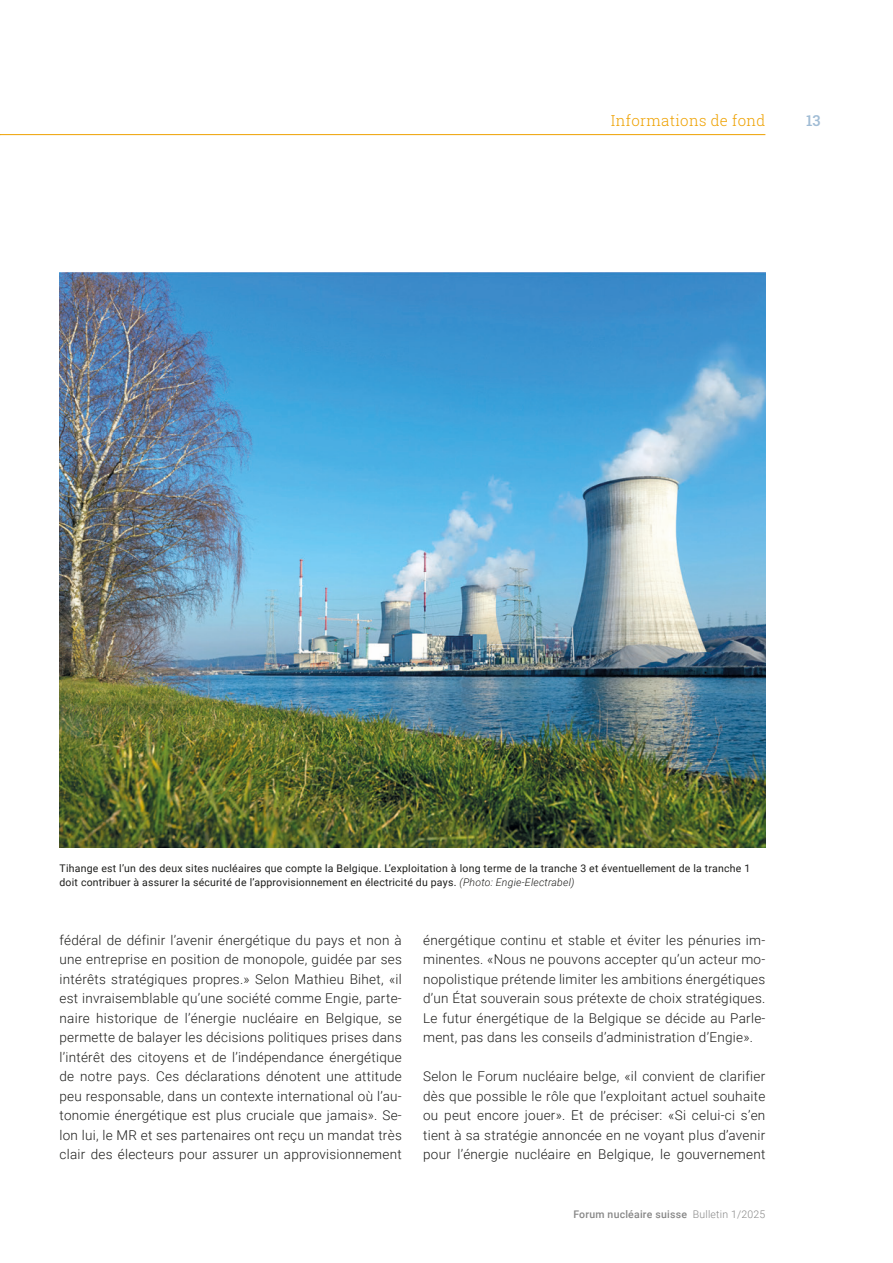
<style>
.page{position:relative;width:893px;height:1263px;background:#fff}
.page>*{position:absolute;margin:0;border:0;box-sizing:border-box;transform-origin:0 0}
.t1{font:300 15px "Roboto Slab";letter-spacing:.02em;color:#eea100}
.t2{font:500 15px "Roboto Slab";color:#a0bcd5}
.t3{font:300 13.5px/19.5px "Roboto";letter-spacing:.02em;color:#1d1d1b;text-align:justify}
.t4{font:10.5px/14.2px "Roboto";letter-spacing:.02em;color:#1d1d1b}
.t5{font:500 10.5px "Roboto";letter-spacing:.02em;color:#878787}
.s1{font-weight:300;font-style:italic}
.s2{font-weight:300}
</style>
<div class="page">
<img style="left:60px;top:272px;width:705px;height:575px">
<hr style="left:0;top:134px;width:765px;height:1px;background:#eea100">
<p class="t1" style="left:611px;top:110px;width:156px">Informations de fond</p>
<p class="t2" style="left:806px;top:110px;width:16px">13</p>
<p class="t4" style="left:60px;top:861px;width:692px">Tihange est l’un des deux sites nucléaires que compte la Belgique. L’exploitation à long terme de la tranche 3 et éventuellement de la tranche 1 doit contribuer à assurer la sécurité de l’approvisionnement en électricité du pays. <span class="s1">(Photo: Engie-Electrabel)</span></p>
<p class="t3" style="left:60px;top:930px;width:344px">fédéral de définir l’avenir énergétique du pays et non à une entreprise en position de monopole, guidée par ses intérêts stratégiques propres.» Selon Mathieu Bihet, «il est invraisemblable qu’une société comme Engie, parte&shy;naire historique de l’énergie nucléaire en Belgique, se permette de balayer les décisions politiques prises dans l’intérêt des citoyens et de l’indépendance énergétique de notre pays. Ces déclarations dénotent une attitude peu responsable, dans un contexte international où l’au&shy;tonomie énergétique est plus cruciale que jamais». Se&shy;lon lui, le MR et ses partenaires ont reçu un mandat très clair des électeurs pour assurer un approvisionnement</p>
<p class="t3" style="left:423px;top:930px;width:344px">énergétique continu et stable et éviter les pénuries im&shy;minentes. «Nous ne pouvons accepter qu’un acteur mo&shy;nopolistique prétende limiter les ambitions énergétiques d’un État souverain sous prétexte de choix stratégiques.<br>Le futur énergétique de la Belgique se décide au Parle&shy;ment, pas dans les conseils d’administration d’Engie».</p>
<p class="t3" style="left:423px;top:1066px;width:344px">Selon le Forum nucléaire belge, «il convient de clarifier dès que possible le rôle que l’exploitant actuel souhaite ou peut encore jouer». Et de préciser: «Si celui-ci s’en tient à sa stratégie annoncée en ne voyant plus d’avenir pour l’énergie nucléaire en Belgique, le gouvernement</p>
<p class="t5" style="left:573px;top:1207px;width:193px">Forum nucléaire suisse <span class="s2">Bulletin 1/2025</span></p>
</div>
